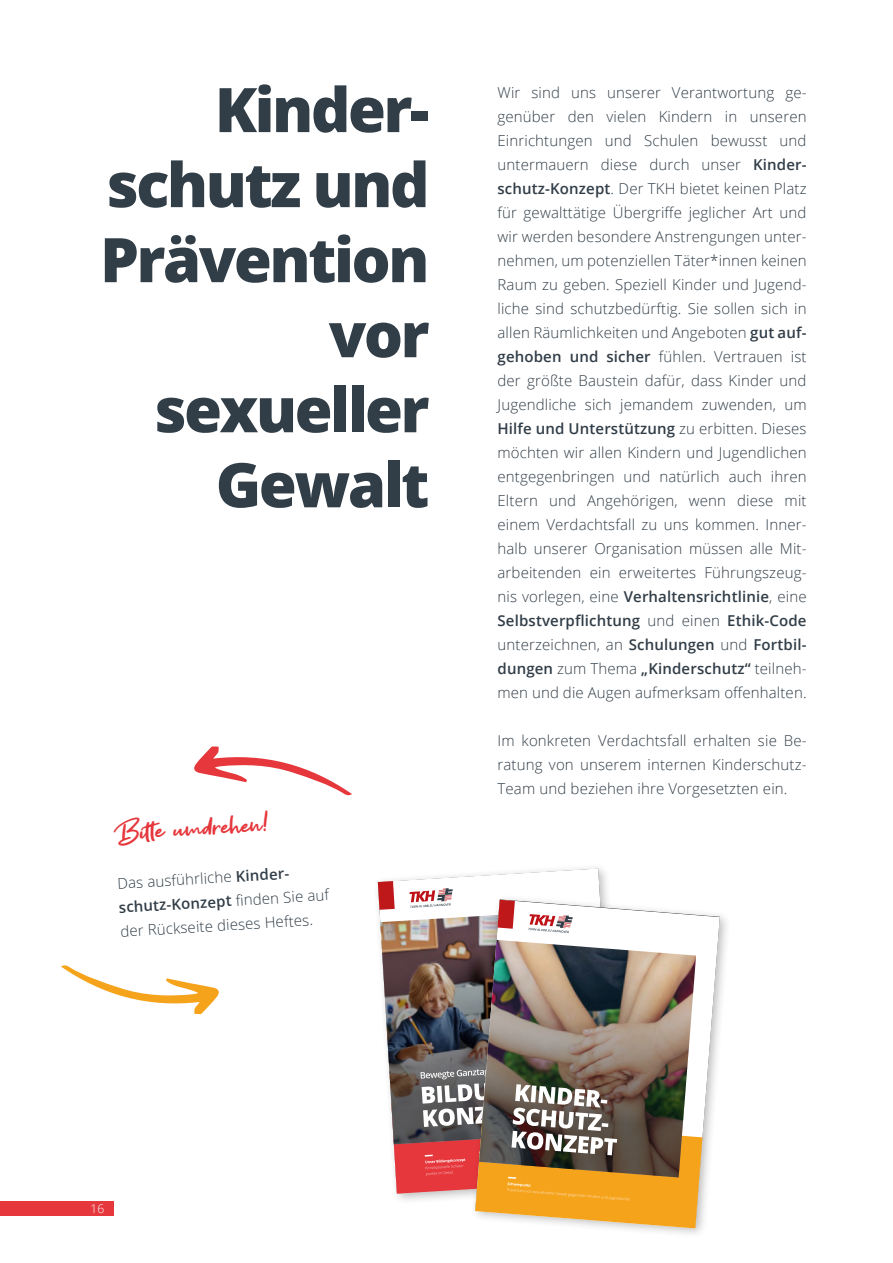
<style>
.page{position:relative;width:893px;height:1263px;background:#fff}
.page>*{position:absolute;margin:0;border:0;box-sizing:border-box;transform-origin:0 0}
.t1{font:800 61.5px/75px "Open Sans";letter-spacing:-.04em;color:#313d47;text-align:right}
.t2{font:36px "Get Show";color:#e6373c}
.t3{font:300 15px/24px "Open Sans";letter-spacing:.01em;color:#313d47;text-align:justify}
.t4{font:300 12px "Open Sans";color:#fff}
.s1{font-weight:600}
</style>
<div class="page">
<svg style="left:379px;top:868px;width:228px;height:58px"></svg>
<img style="left:380px;top:910px;width:90px;height:196px">
<svg style="left:378px;top:881px;width:17px;height:29px"></svg>
<svg style="left:409px;top:888px;width:44px;height:20px"></svg>
<div style="left:470px;top:894px;width:261px;height:345px;background:#1d1d1b;opacity:.3"></div>
<svg style="left:194px;top:746px;width:158px;height:50px"></svg>
<svg style="left:61px;top:965px;width:158px;height:49px"></svg>
<svg style="left:475px;top:900px;width:245px;height:328px"></svg>
<img style="left:479px;top:940px;width:217px;height:126px">
<svg style="left:497px;top:900px;width:18px;height:29px"></svg>
<svg style="left:528px;top:914px;width:45px;height:19px"></svg>
<svg style="left:391px;top:1066px;width:311px;height:162px"></svg>
<div style="left:0;top:1201px;width:113px;height:15px;background:#e6373c"></div>
<h1 class="t1" style="left:100px;top:69px;width:331px">Kinder&shy;schutz und<br>Prävention vor sexueller<br>Gewalt</h1>
<h2 class="t2" style="left:113px;top:813px;width:157px;rotate:-4deg">Bitte umdrehen!</h2>
<p class="t3" style="left:116px;top:872px;width:212px;text-align:left;rotate:-4deg">Das ausführliche <span class="s1">Kinder&shy;schutz-Konzept</span> fi nden Sie auf der Rückseite dieses Heftes.</p>
<p class="t3" style="left:497px;top:80px;width:311px">Wir sind uns unserer Verantwortung ge&shy;genüber den vielen Kindern in unseren Einrichtungen und Schulen bewusst und untermauern diese durch unser <span class="s1">Kinder&shy;schutz-Konzept</span>. Der TKH bietet keinen Platz für gewalttätige Übergriffe jeglicher Art und wir werden besondere Anstrengungen unter&shy;nehmen, um potenziellen Täter*innen keinen Raum zu geben. Speziell Kinder und Jugend&shy;liche sind schutzbedürftig. Sie sollen sich in allen Räumlichkeiten und Angeboten <span class="s1">gut auf&shy;gehoben und sicher</span> fühlen. Vertrauen ist der größte Baustein dafür, dass Kinder und Jugendliche sich jemandem zuwenden, um <span class="s1">Hilfe und Unterstützung</span> zu erbitten. Dieses möchten wir allen Kindern und Jugendlichen entgegenbringen und natürlich auch ihren Eltern und Angehörigen, wenn diese mit einem Verdachtsfall zu uns kommen. Inner&shy;halb unserer Organisation müssen alle Mit&shy;arbeitenden ein erweitertes Führungszeug&shy;nis vorlegen, eine <span class="s1">Verhaltensrichtlinie</span>, eine <span class="s1">Selbstverpflichtung</span> und einen <span class="s1">Ethik-Code </span>unterzeichnen, an <span class="s1">Schulungen</span> und <span class="s1">Fortbil&shy;dungen</span> zum Thema <span class="s1">„Kinderschutz“</span> teilneh&shy;men und die Augen aufmerksam offenhalten.</p>
<p class="t3" style="left:497px;top:728px;width:311px">Im konkreten Verdachtsfall erhalten sie Be&shy;ratung von unserem internen Kinderschutz-Team und beziehen ihre Vorgesetzten ein.</p>
<p class="t4" style="left:91px;top:1201px;width:15px">16</p>
</div>
